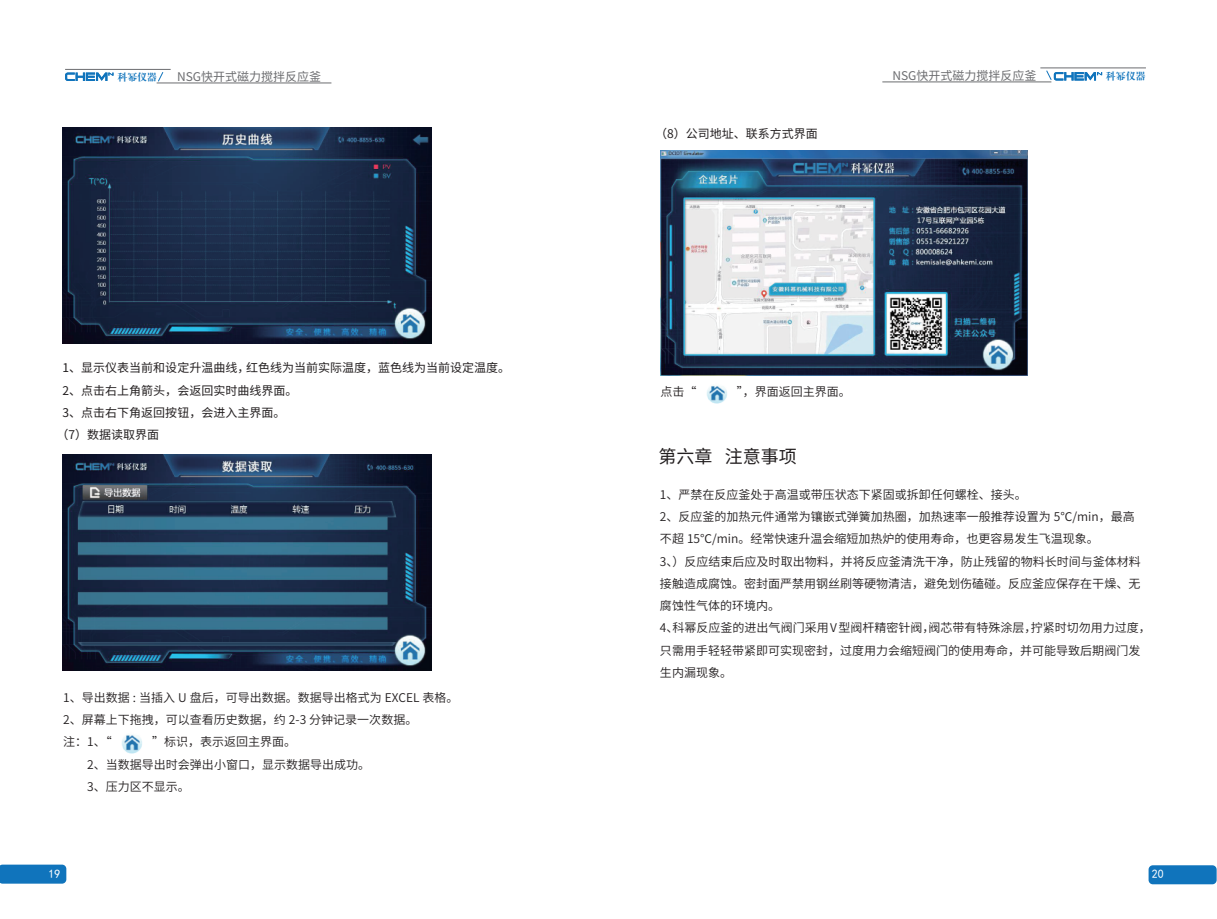
<style>
.page{position:relative;width:1217px;height:919px;background:#fff}
.page>*{position:absolute;margin:0;border:0;box-sizing:border-box;transform-origin:0 0}
.t1{font:18px "Source Han Sans CN";color:#231f20}
.t2{font:12px/22.2px "Source Han Sans CN";color:#231f20}
.t3{font:12px "Source Han Sans CN";color:#231f20}
.t4{font:12px "Source Han Sans CN";color:#6c6d70}
.t5{font:12px "Sim Hei";color:#fff}
.t6{font:10.05px "H Ya 4 gj";color:#1074bc}
</style>
<div class="page">
<svg style="left:0;top:864px;width:66px;height:19px"></svg>
<div style="left:1148px;top:865px;width:68px;height:19px;background:#1074bc;border-radius:4px"></div>
<svg style="left:65px;top:73px;width:48px;height:8px"></svg>
<svg style="left:158px;top:72px;width:6px;height:10px"></svg>
<hr style="left:157px;top:83px;width:174px;height:1px;background:#6c6d70">
<hr style="left:65px;top:69px;width:106px;height:1px;background:#6c6d70">
<svg style="left:1046px;top:70px;width:55px;height:11px"></svg>
<hr style="left:882px;top:82px;width:169px;height:1px;background:#6c6d70">
<hr style="left:1040px;top:68px;width:105px;height:1px;background:#6c6d70">
<img style="left:63px;top:128px;width:368px;height:216px">
<img style="left:63px;top:454px;width:368px;height:216px">
<img style="left:122px;top:735px;width:20px;height:18px">
<img style="left:660px;top:151px;width:367px;height:224px">
<img style="left:707px;top:385px;width:20px;height:18px">
<p class="t6" style="left:117px;top:72px;width:41px">科幂仪器</p>
<p class="t4" style="left:177px;top:69px;width:146px">NSG快开式磁力搅拌反应釜</p>
<p class="t4" style="left:892px;top:68px;width:146px">NSG快开式磁力搅拌反应釜</p>
<p class="t6" style="left:1105px;top:71px;width:41px">科幂仪器</p>
<p class="t3" style="left:63px;top:361px;width:449px">1、显示仪表当前和设定升温曲线，红色线为当前实际温度，蓝色线为当前设定温度。</p>
<p class="t3" style="left:63px;top:383px;width:236px">2、点击右上角箭头，会返回实时曲线界面。</p>
<p class="t3" style="left:63px;top:405px;width:224px">3、点击右下角返回按钮，会进入主界面。</p>
<p class="t3" style="left:57px;top:428px;width:104px">（7）数据读取界面</p>
<p class="t2" style="left:63px;top:686px;width:397px">1、导出数据 : 当插入 U 盘后，可导出数据。数据导出格式为 EXCEL 表格。<br>2、屏幕上下拖拽，可以查看历史数据，约 2-3 分钟记录一次数据。<br>注：1、“</p>
<p class="t2" style="left:87px;top:731px;width:284px;text-indent:65px">”标识，表示返回主界面。<br>2、当数据导出时会弹出小窗口，显示数据导出成功。<br>3、压力区不显示。</p>
<p class="t3" style="left:655px;top:127px;width:164px">（8）公司地址、联系方式界面</p>
<p class="t2" style="left:660px;top:381px;width:37px">点击“</p>
<p class="t2" style="left:736px;top:381px;width:116px">”，界面返回主界面。</p>
<h1 class="t1" style="left:658px;top:446px;width:140px">第六章 注意事项</h1>
<p class="t2" style="left:659px;top:483px;width:492px">1、严禁在反应釜处于高温或带压状态下紧固或拆卸任何螺栓、接头。<br>2、反应釜的加热元件通常为镶嵌式弹簧加热圈，加热速率一般推荐设置为 5℃/min，最高<br>不超 15℃/min。经常快速升温会缩短加热炉的使用寿命，也更容易发生飞温现象。<br>3、）反应结束后应及时取出物料，并将反应釜清洗干净，防止残留的物料长时间与釜体材料接触造成腐蚀。密封面严禁用钢丝刷等硬物清洁，避免划伤磕碰。反应釜应保存在干燥、无腐蚀性气体的环境内。<br>4、科幂反应釜的进出气阀门采用 V 型阀杆精密针阀，阀芯带有特殊涂层，拧紧时切勿用力过度，只需用手轻轻带紧即可实现密封，过度用力会缩短阀门的使用寿命，并可能导致后期阀门发生内漏现象。</p>
<p class="t5" style="left:49px;top:867px;width:13px">19</p>
<p class="t5" style="left:1151px;top:868px;width:13px">20</p>
</div>
